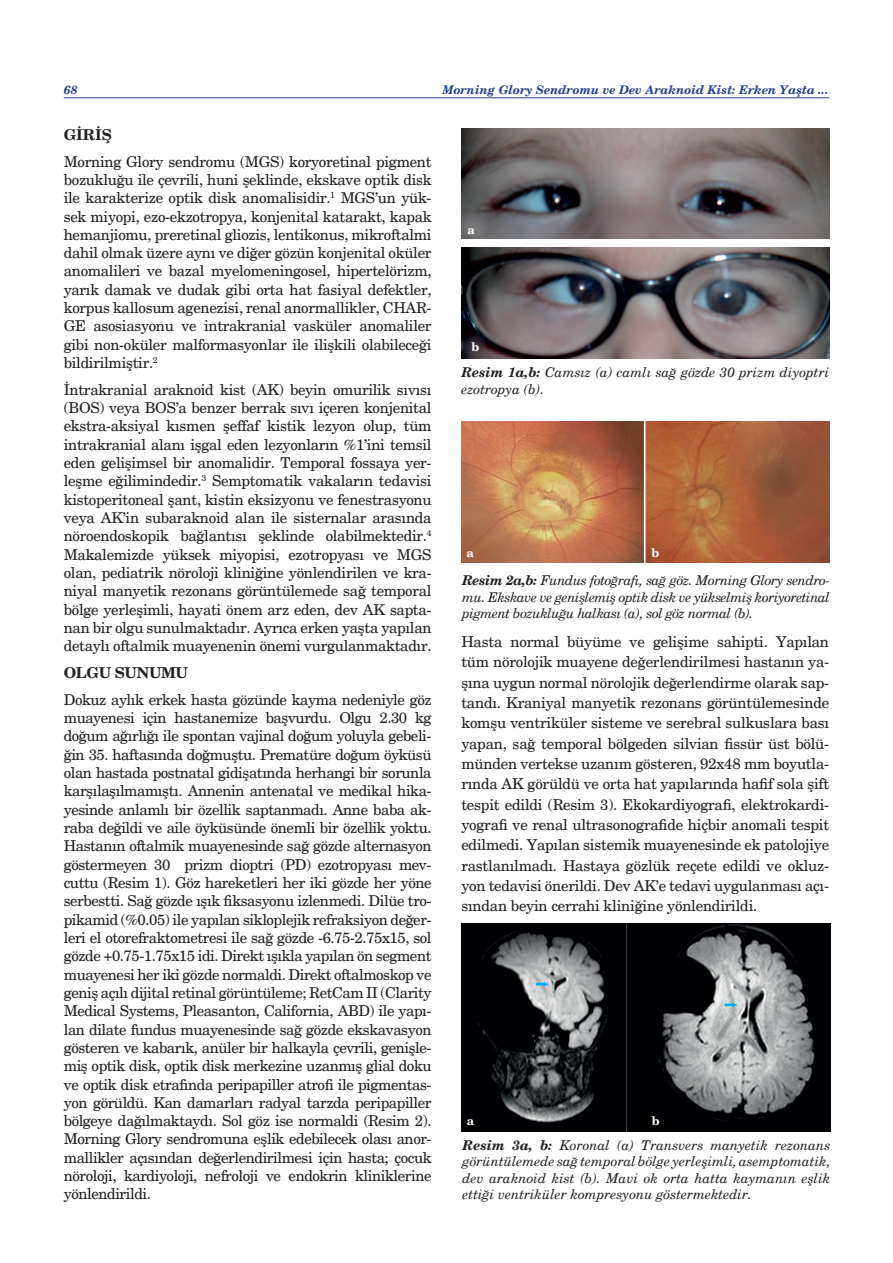
<style>
.page{position:relative;width:893px;height:1263px;background:#fff}
.page>*{position:absolute;margin:0;border:0;box-sizing:border-box;transform-origin:0 0}
.t1{font:15px/18.3px "New Century Schlbk";letter-spacing:-.02em;color:#231f20;text-align:justify}
.t2{font:700 15px "New Century Schlbk";letter-spacing:-.02em;color:#231f20}
.t3{font:italic 13.5px/16.5px "New Century Schlbk";color:#231f20;text-align:justify}
.t4{font:italic 700 12px "New Century Schlbk";color:#253f8e}
.t5{font:700 12px "New Century Schlbk";color:#fff}
.s1{font-weight:700}
</style>
<div class="page">
<hr style="left:64px;top:97px;width:765px;height:1px;background:#253f8e">
<img style="left:461px;top:248px;width:368px;height:110px">
<img style="left:461px;top:129px;width:368px;height:110px">
<img style="left:461px;top:422px;width:368px;height:141px">
<img style="left:461px;top:924px;width:369px;height:207px">
<p class="t4" style="left:64px;top:82px;width:15px">68</p>
<p class="t4" style="left:442px;top:82px;width:388px">Morning Glory Sendromu ve Dev Araknoid Kist: Erken Yaşta ...</p>
<p class="t2" style="left:64px;top:125px;width:50px">GİRİŞ</p>
<p class="t1" style="left:64px;top:152px;width:369px">Morning Glory sendromu (MGS) koryoretinal pigment bozukluğu ile çevrili, huni şeklinde, ekskave optik disk ile karakterize optik disk anomalisidir.<sup>1</sup> MGS’un yük&shy;sek miyopi, ezo-ekzotropya, konjenital katarakt, kapak hemanjiomu, preretinal gliozis, lentikonus, mikroftalmi dahil olmak üzere aynı ve diğer gözün konjenital oküler anomalileri ve bazal myelomeningosel, hipertelörizm, yarık damak ve dudak gibi orta hat fasiyal defektler, korpus kallosum agenezisi, renal anormallikler, CHAR-GE asosiasyonu ve intrakranial vasküler anomaliler gibi non-oküler malformasyonlar ile ilişkili olabileceği bildirilmiştir.<sup>2</sup></p>
<p class="t1" style="left:64px;top:380px;width:369px">İntrakranial araknoid kist (AK) beyin omurilik sıvısı (BOS) veya BOS’a benzer berrak sıvı içeren konjenital ekstra-aksiyal kısmen şeffaf kistik lezyon olup, tüm intrakranial alanı işgal eden lezyonların %1’ini temsil eden gelişimsel bir anomalidir. Temporal fossaya yer&shy;leşme eğilimindedir.<sup>3</sup> Semptomatik vakaların tedavisi kistoperitoneal şant, kistin eksizyonu ve fenestrasyonu veya AK’in subaraknoid alan ile sisternalar arasında nöroendoskopik bağlantısı şeklinde olabilmektedir.<sup>4<br></sup>Makalemizde yüksek miyopisi, ezotropyası ve MGS olan, pediatrik nöroloji kliniğine yönlendirilen ve kra&shy;niyal manyetik rezonans görüntülemede sağ temporal bölge yerleşimli, hayati önem arz eden, dev AK sapta&shy;nan bir olgu sunulmaktadır. Ayrıca erken yaşta yapılan detaylı oftalmik muayenenin önemi vurgulanmaktadır.</p>
<p class="t2" style="left:64px;top:663px;width:126px">OLGU SUNUMU</p>
<p class="t1" style="left:64px;top:690px;width:369px">Dokuz aylık erkek hasta gözünde kayma nedeniyle göz muayenesi için hastanemize başvurdu. Olgu 2.30 kg doğum ağırlığı ile spontan vajinal doğum yoluyla gebeli&shy;ğin 35. haftasında doğmuştu. Prematüre doğum öyküsü olan hastada postnatal gidişatında herhangi bir sorunla karşılaşılmamıştı. Annenin antenatal ve medikal hika&shy;yesinde anlamlı bir özellik saptanmadı. Anne baba ak&shy;raba değildi ve aile öyküsünde önemli bir özellik yoktu.<br>Hastanın oftalmik muayenesinde sağ gözde alternasyon göstermeyen 30 prizm dioptri (PD) ezotropyası mev&shy;cuttu (Resim 1). Göz hareketleri her iki gözde her yöne serbestti. Sağ gözde ışık fiksasyonu izlenmedi. Dilüe tro&shy;pikamid (%0.05) ile yapılan sikloplejik refraksiyon değer&shy;leri el otorefraktometresi ile sağ gözde -6.75-2.75x15, sol gözde +0.75-1.75x15 idi. Direkt ışıkla yapılan ön segment muayenesi her iki gözde normaldi. Direkt oftalmoskop ve geniş açılı dijital retinal görüntüleme; RetCam II (Clarity Medical Systems, Pleasanton, California, ABD) ile yapı&shy;lan dilate fundus muayenesinde sağ gözde ekskavasyon gösteren ve kabarık, anüler bir halkayla çevrili, genişle&shy;miş optik disk, optik disk merkezine uzanmış glial doku ve optik disk etrafında peripapiller atrofi ile pigmentas&shy;yon görüldü. Kan damarları radyal tarzda peripapiller bölgeye dağılmaktaydı. Sol göz ise normaldi (Resim 2).<br>Morning Glory sendromuna eşlik edebilecek olası anor&shy;mallikler açısından değerlendirilmesi için hasta; çocuk nöroloji, kardiyoloji, nefroloji ve endokrin kliniklerine yönlendirildi.</p>
<p class="t5" style="left:467px;top:222px;width:9px">a</p>
<p class="t5" style="left:472px;top:340px;width:9px">b</p>
<p class="t3" style="left:461px;top:364px;width:369px"><span class="s1">Resim 1a,b:</span> Camsız (a) camlı sağ gözde 30 prizm diyoptri ezotropya (b).</p>
<p class="t5" style="left:466px;top:546px;width:9px">a</p>
<p class="t5" style="left:651px;top:546px;width:9px">b</p>
<p class="t3" style="left:462px;top:572px;width:369px"><span class="s1">Resim 2a,b:</span> Fundus fotoğrafı, sağ göz. Morning Glory sendro&shy;mu. Ekskave ve genişlemiş optik disk ve yükselmiş koriyoretinal pigment bozukluğu halkası (a), sol göz normal (b).</p>
<p class="t1" style="left:461px;top:632px;width:369px;line-height:20.2px">Hasta normal büyüme ve gelişime sahipti. Yapılan tüm nörolojik muayene değerlendirilmesi hastanın ya&shy;şına uygun normal nörolojik değerlendirme olarak sap&shy;tandı. Kraniyal manyetik rezonans görüntülemesinde komşu ventriküler sisteme ve serebral sulkuslara bası yapan, sağ temporal bölgeden silvian fissür üst bölü&shy;münden vertekse uzanım gösteren, 92x48 mm boyutla&shy;rında AK görüldü ve orta hat yapılarında hafif sola şift tespit edildi (Resim 3). Ekokardiyografi, elektrokardi&shy;yografi ve renal ultrasonografide hiçbir anomali tespit edilmedi. Yapılan sistemik muayenesinde ek patolojiye rastlanılmadı. Hastaya gözlük reçete edildi ve okluz&shy;yon tedavisi önerildi. Dev AK’e tedavi uygulanması açı&shy;sından beyin cerrahi kliniğine yönlendirildi.</p>
<p class="t5" style="left:467px;top:1113px;width:9px">a</p>
<p class="t5" style="left:652px;top:1113px;width:9px">b</p>
<p class="t3" style="left:463px;top:1137px;width:369px"><span class="s1">Resim 3a, b:</span> Koronal (a) Transvers manyetik rezonans görüntülemede sağ temporal bölge yerleşimli, asemptomatik, dev araknoid kist (b). Mavi ok orta hatta kaymanın eşlik ettiği ventriküler kompresyonu göstermektedir.</p>
</div>
